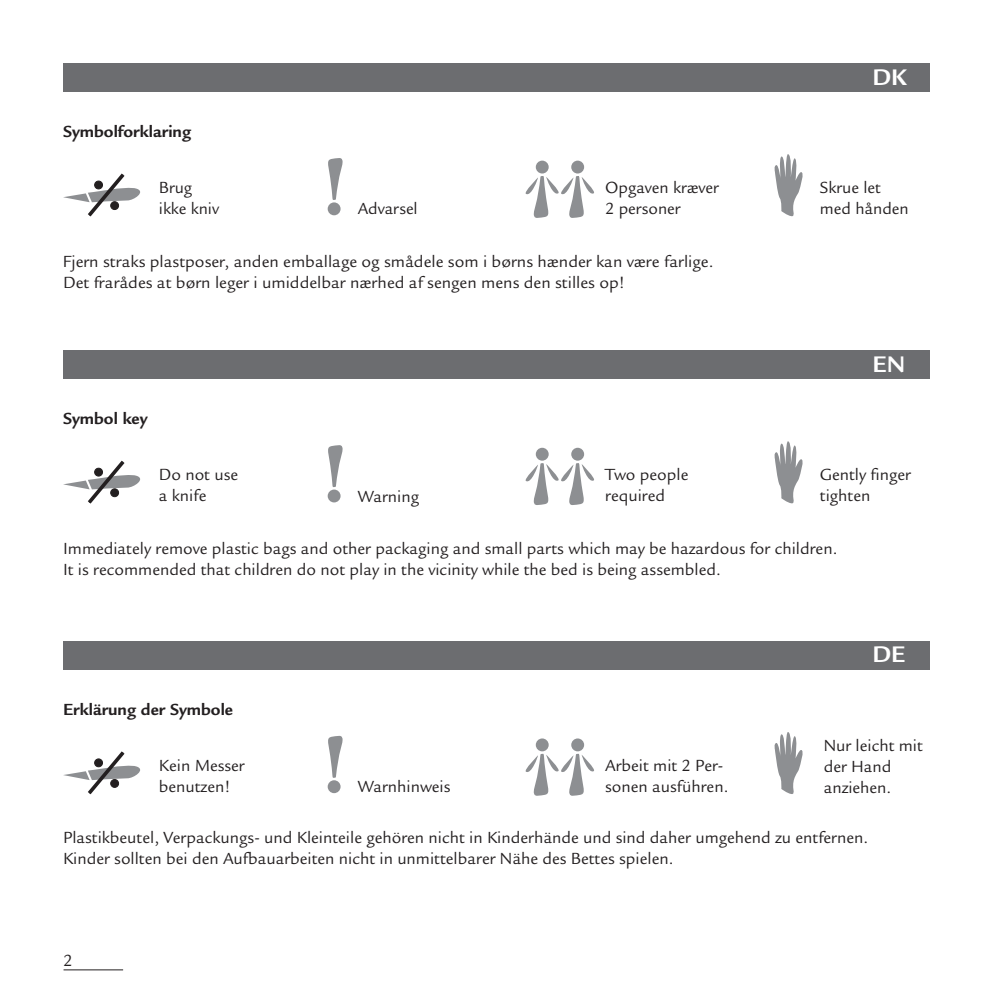
<style>
.page{position:relative;width:993px;height:993px;background:#fff}
.page>*{position:absolute;margin:0;border:0;box-sizing:border-box;transform-origin:0 0}
.t1{font:700 24.5px "Legacy Sans";color:#fff}
.t2{font:17.5px/21px "Legacy Sans";color:#231f20}
.t3{font:700 17.5px "Legacy Sans";color:#231f20}
</style>
<div class="page">
<hr style="left:63px;top:969px;width:60px;height:1px;background:#231f20">
<svg style="left:328px;top:158px;width:14px;height:42px"></svg>
<div style="left:327px;top:202px;width:13px;height:13px;background:#8d8f92;border-radius:50%"></div>
<div style="left:535px;top:160px;width:13px;height:13px;background:#8d8f92;border-radius:50%"></div>
<div style="left:571px;top:160px;width:13px;height:13px;background:#8d8f92;border-radius:50%"></div>
<svg style="left:525px;top:176px;width:69px;height:42px"></svg>
<svg style="left:63px;top:173px;width:77px;height:43px"></svg>
<div style="left:95px;top:181px;width:7px;height:8px;background:#231f20;border-radius:50%"></div>
<div style="left:94px;top:180px;width:9px;height:9px;border:1px solid #231f20;border-radius:50%"></div>
<div style="left:111px;top:201px;width:7px;height:8px;background:#231f20;border-radius:50%"></div>
<div style="left:110px;top:201px;width:9px;height:9px;border:1px solid #231f20;border-radius:50%"></div>
<svg style="left:774px;top:154px;width:28px;height:62px"></svg>
<div style="left:63px;top:63px;width:866px;height:29px;background:#6c6d70"></div>
<svg style="left:328px;top:445px;width:14px;height:42px"></svg>
<div style="left:327px;top:489px;width:13px;height:13px;background:#8d8f92;border-radius:50%"></div>
<div style="left:535px;top:447px;width:13px;height:13px;background:#8d8f92;border-radius:50%"></div>
<div style="left:571px;top:447px;width:13px;height:13px;background:#8d8f92;border-radius:50%"></div>
<svg style="left:525px;top:463px;width:69px;height:42px"></svg>
<svg style="left:63px;top:460px;width:77px;height:43px"></svg>
<div style="left:95px;top:468px;width:7px;height:8px;background:#231f20;border-radius:50%"></div>
<div style="left:94px;top:467px;width:9px;height:9px;border:1px solid #231f20;border-radius:50%"></div>
<div style="left:111px;top:488px;width:7px;height:8px;background:#231f20;border-radius:50%"></div>
<div style="left:110px;top:488px;width:9px;height:9px;border:1px solid #231f20;border-radius:50%"></div>
<svg style="left:774px;top:441px;width:28px;height:62px"></svg>
<div style="left:63px;top:350px;width:866px;height:28px;background:#6c6d70"></div>
<svg style="left:328px;top:735px;width:14px;height:42px"></svg>
<div style="left:327px;top:780px;width:13px;height:12px;background:#8d8f92;border-radius:50%"></div>
<div style="left:535px;top:738px;width:13px;height:13px;background:#8d8f92;border-radius:50%"></div>
<div style="left:571px;top:738px;width:13px;height:13px;background:#8d8f92;border-radius:50%"></div>
<svg style="left:525px;top:753px;width:69px;height:42px"></svg>
<svg style="left:63px;top:751px;width:77px;height:43px"></svg>
<div style="left:95px;top:758px;width:7px;height:8px;background:#231f20;border-radius:50%"></div>
<div style="left:94px;top:758px;width:9px;height:9px;border:1px solid #231f20;border-radius:50%"></div>
<div style="left:111px;top:779px;width:7px;height:8px;background:#231f20;border-radius:50%"></div>
<div style="left:110px;top:778px;width:9px;height:9px;border:1px solid #231f20;border-radius:50%"></div>
<svg style="left:774px;top:732px;width:28px;height:61px"></svg>
<div style="left:63px;top:640px;width:866px;height:29px;background:#6c6d70"></div>
<p class="t3" style="left:63px;top:121px;width:129px">Symbolforklaring</p>
<p class="t2" style="left:159px;top:177px;width:35px">Brug</p>
<p class="t2" style="left:159px;top:198px;width:62px">ikke kniv</p>
<p class="t2" style="left:357px;top:198px;width:61px">Advarsel</p>
<p class="t2" style="left:605px;top:177px;width:115px">Opgaven kræver<br>2 personer</p>
<p class="t2" style="left:63px;top:251px;width:651px">Fjern straks plastposer, anden emballage og smådele som i børns hænder kan være farlige.</p>
<p class="t2" style="left:63px;top:272px;width:563px">Det frarådes at børn leger i umiddelbar nærhed af sengen mens den stilles op!</p>
<p class="t3" style="left:63px;top:408px;width:86px">Symbol key</p>
<p class="t2" style="left:159px;top:464px;width:81px">Do not use</p>
<p class="t2" style="left:159px;top:485px;width:49px">a knife</p>
<p class="t2" style="left:357px;top:485px;width:63px">Warning</p>
<p class="t2" style="left:605px;top:464px;width:85px">Two people required</p>
<p class="t1" style="left:872px;top:63px;width:36px">DK</p>
<p class="t2" style="left:819px;top:177px;width:62px">Skrue let</p>
<p class="t2" style="left:819px;top:198px;width:90px">med hånden</p>
<p class="t1" style="left:872px;top:350px;width:34px">EN</p>
<p class="t2" style="left:819px;top:464px;width:92px">Gently finger tighten</p>
<p class="t2" style="left:63px;top:538px;width:775px">Immediately remove plastic bags and other packaging and small parts which may be hazardous for children.</p>
<p class="t2" style="left:63px;top:559px;width:659px">It is recommended that children do not play in the vicinity while the bed is being assembled.</p>
<p class="t3" style="left:63px;top:699px;width:171px">Erklärung der Symbole</p>
<p class="t1" style="left:872px;top:640px;width:34px">DE</p>
<p class="t2" style="left:159px;top:754px;width:87px">Kein Messer benutzen!</p>
<p class="t2" style="left:357px;top:776px;width:94px">Warnhinweis</p>
<p class="t2" style="left:605px;top:754px;width:125px">Arbeit mit 2 Per&shy;sonen ausführen.</p>
<p class="t2" style="left:823px;top:734px;width:101px">Nur leicht mit der Hand</p>
<p class="t2" style="left:823px;top:776px;width:69px">anziehen.</p>
<p class="t2" style="left:63px;top:827px;width:806px">Plastikbeutel, Verpackungs- und Kleinteile gehören nicht in Kinderhände und sind daher umgehend zu entfernen.</p>
<p class="t2" style="left:63px;top:848px;width:611px">Kinder sollten bei den Aufbauarbeiten nicht in unmittelbarer Nähe des Bettes spielen.</p>
<p class="t2" style="left:63px;top:949px;width:11px">2</p>
</div>
